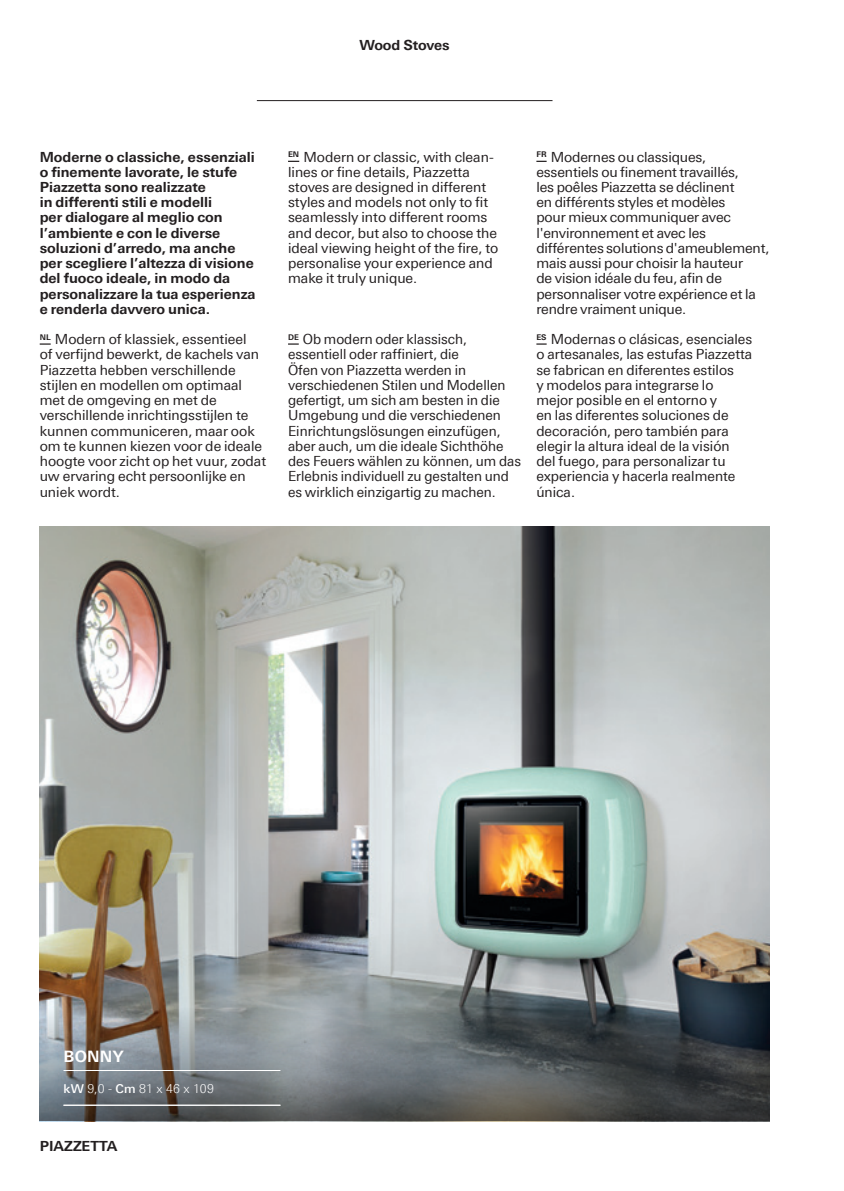
<style>
.page{position:relative;width:844px;height:1191px;background:#fff}
.page>*{position:absolute;margin:0;border:0;box-sizing:border-box;transform-origin:0 0}
.t1{font:700 15.75px "Linotype Univers 630";letter-spacing:.01em;color:#fff}
._02_Testo_prodotto_S{font:14px/15.2px "Linotype Univers 430";color:#231f20}
._02_Testo_prodotto_I{font:700 14px/15.2px "Linotype Univers 630";color:#231f20}
._00_00_body-text{font:700 14px "Linotype Univers 630";letter-spacing:-.005em;color:#231f20}
.t2{font:300 12.25px "Linotype Univers 330";letter-spacing:.015em;color:#fff}
.s1{font-family:"Linotype Univers 530";font-weight:500}
</style>
<div class="page">
<img style="left:40px;top:527px;width:729px;height:594px">
<svg style="left:40px;top:999px;width:729px;height:121px;background:#626769"></svg>
<hr style="left:257px;top:100px;width:295px;height:1px;background:#231f20">
<hr style="left:63px;top:1070px;width:217px;height:1px;background:#fff">
<hr style="left:63px;top:1104px;width:217px;height:1px;background:#fff">
<svg style="left:288px;top:343px;width:11px;height:2px"></svg>
<svg style="left:536px;top:343px;width:10px;height:2px"></svg>
<svg style="left:40px;top:343px;width:11px;height:2px"></svg>
<p class="_00_00_body-text" style="left:359px;top:36px;width:92px">Wood Stoves</p>
<p class="_02_Testo_prodotto_I" style="left:40px;top:149px;width:217px">Moderne o classiche, essenziali o finemente lavorate, le stufe<br>Piazzetta sono realizzate<br>in differenti stili e modelli<br>per dialogare al meglio con l’ambiente e con le diverse soluzioni d’arredo, ma anche per scegliere l’altezza di visione del fuoco ideale, in modo da personalizzare la tua esperienza e renderla davvero unica.</p>
<p class="_02_Testo_prodotto_S" style="left:40px;top:332px;width:228px"><sup>NL</sup> Modern of klassiek, essentieel<br>of verfijnd bewerkt, de kachels van<br>Piazzetta hebben verschillende stijlen en modellen om optimaal met de omgeving en met de verschillende inrichtingsstijlen te kunnen communiceren, maar ook om te kunnen kiezen voor de ideale hoogte voor zicht op het vuur, zodat uw ervaring echt persoonlijke en uniek wordt.</p>
<p class="_02_Testo_prodotto_S" style="left:288px;top:149px;width:212px"><sup>EN</sup> Modern or classic, with clean&shy;lines or fine details, Piazzetta stoves are designed in different styles and models not only to fit seamlessly into different rooms and decor, but also to choose the ideal viewing height of the fire, to personalise your experience and make it truly unique.</p>
<p class="_02_Testo_prodotto_S" style="left:536px;top:149px;width:234px"><sup>FR</sup> Modernes ou classiques, essentiels ou finement travaillés,<br>les poêles Piazzetta se déclinent<br>en différents styles et modèles<br>pour mieux communiquer avec l'environnement et avec les différentes solutions d'ameublement, mais aussi pour choisir la hauteur<br>de vision idéale du feu, afin de personnaliser votre expérience et la rendre vraiment unique.</p>
<p class="_02_Testo_prodotto_S" style="left:288px;top:332px;width:234px"><sup>DE</sup> Ob modern oder klassisch, essentiell oder raffiniert, die<br>Öfen von Piazzetta werden in verschiedenen Stilen und Modellen gefertigt, um sich am besten in die Umgebung und die verschiedenen Einrichtungslösungen einzufügen, aber auch, um die ideale Sichthöhe des Feuers wählen zu können, um das Erlebnis individuell zu gestalten und es wirklich einzigartig zu machen.</p>
<p class="_02_Testo_prodotto_S" style="left:536px;top:332px;width:217px"><sup>ES</sup> Modernas o clásicas, esenciales o artesanales, las estufas Piazzetta se fabrican en diferentes estilos<br>y modelos para integrarse lo mejor posible en el entorno y<br>en las diferentes soluciones de decoración, pero también para elegir la altura ideal de la visión del fuego, para personalizar tu experiencia y hacerla realmente única.</p>
<p class="t1" style="left:64px;top:1046px;width:62px">BONNY</p>
<p class="t2" style="left:64px;top:1081px;width:152px"><span class="s1">kW</span> 9,0 - <span class="s1">Cm</span> 81 x 46 x 109</p>
<p class="_02_Testo_prodotto_I" style="left:40px;top:1138px;width:79px">PIAZZETTA</p>
</div>
